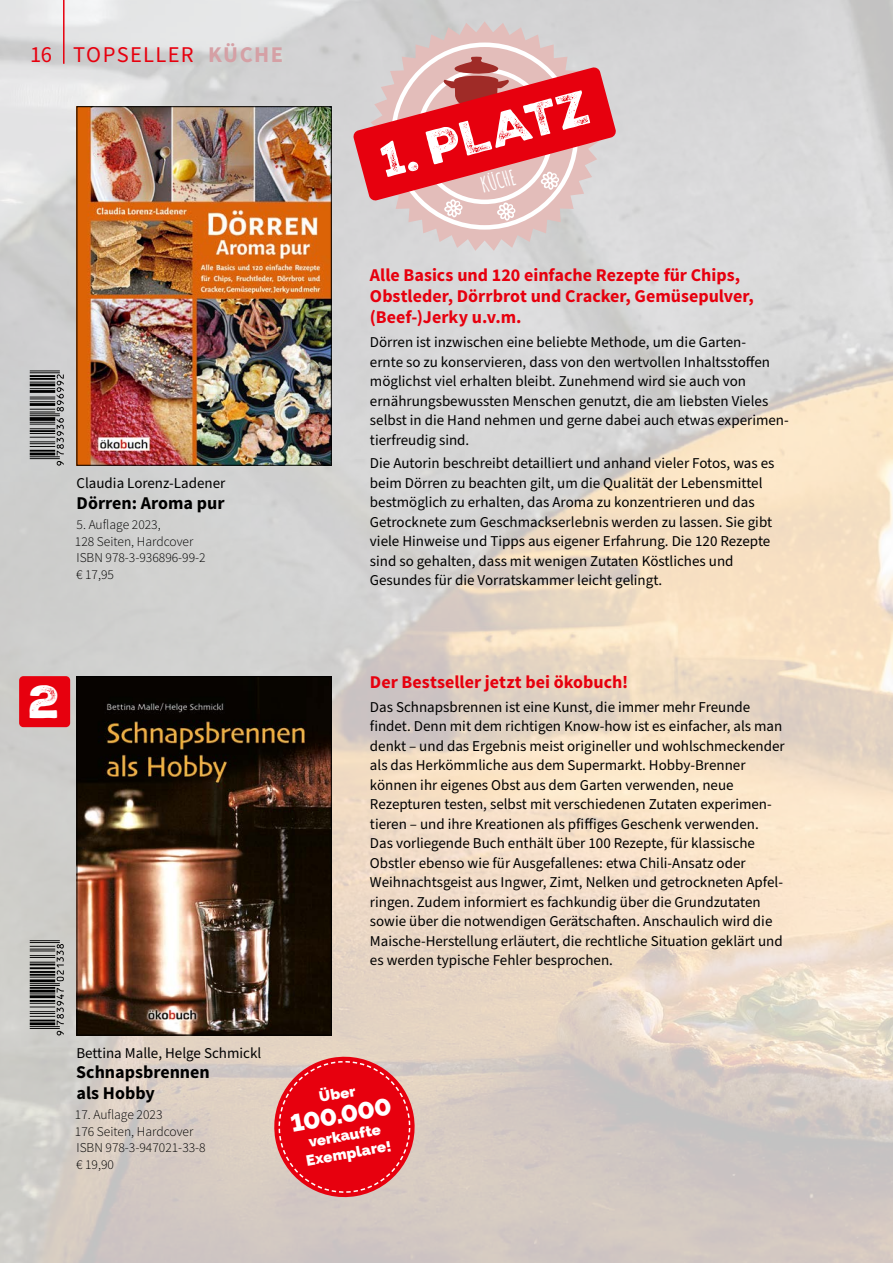
<style>
.page{position:relative;width:893px;height:1263px;background:#fff}
.page>*{position:absolute;margin:0;border:0;box-sizing:border-box;transform-origin:0 0}
.t1{font:45px "Nexa Rust Sans Black 2";color:#fff}
.t2{font:800 24px "Raleway";color:#fff}
.t3{font:22.5px "Source Sans Pro";letter-spacing:.06em;color:#e7000e}
.t4{font:700 21px "Amatic SC";color:#fff}
.t5{font:700 18px/21px "Source Sans Pro";color:#e7000e}
.t6{font:700 18px/20.2px "Source Sans Pro";color:#000}
.t7{font:15px/19.5px "Source Sans Pro";color:#000}
.t8{font:800 15px/18px "Raleway";color:#fff;text-align:center}
.t9{font:300 13.5px/16.5px "Source Sans Pro";color:#000}
.s1{font-weight:700;color:#d5a0a5}
</style>
<div class="page">
<img style="left:0;top:0;width:893px;height:1263px">
<div style="left:19px;top:676px;width:51px;height:51px;background:#e7000e;border-radius:4px"></div>
<svg style="left:370px;top:21px;width:229px;height:230px;background:#d8cdcd"></svg>
<svg style="left:393px;top:45px;width:183px;height:182px"></svg>
<svg style="left:353px;top:57px;width:263px;height:164px;background:#e38286"></svg>
<hr style="left:63px;top:0;width:2px;height:64px;background:#e7000e">
<img style="left:79px;top:108px;width:251px;height:356px">
<div style="left:77px;top:106px;width:255px;height:360px;border:1px solid #000"></div>
<hr style="left:30px;top:370px;width:30px;height:1px;background:#000">
<hr style="left:30px;top:372px;width:30px;height:1px;background:#000">
<svg style="left:30px;top:374px;width:34px;height:92px;background:#7d7d7d"></svg>
<hr style="left:30px;top:940px;width:30px;height:1px;background:#000">
<hr style="left:30px;top:942px;width:30px;height:1px;background:#000">
<svg style="left:30px;top:944px;width:34px;height:91px;background:#7c7c7a"></svg>
<img style="left:79px;top:678px;width:251px;height:355px">
<div style="left:77px;top:676px;width:255px;height:359px;border:1px solid #000"></div>
<svg style="left:269px;top:1051px;width:151px;height:152px;background:#e3474d"></svg>
<h3 class="t3" style="left:30px;top:39px;width:254px">16 TOPSELLER <span class="s1">KÜCHE</span></h3>
<p class="t7" style="left:77px;top:474px;width:150px">Claudia Lorenz-Ladener</p>
<p class="t6" style="left:77px;top:493px;width:150px">Dörren: Aroma pur</p>
<p class="t9" style="left:75px;top:517px;width:132px">5. Auflage 2023,<br>128 Seiten, Hardcover<br>ISBN 978-3-936896-99-2 € 17,95</p>
<h3 class="t4" style="left:477px;top:170px;width:37px;rotate:-15deg">KÜCHE</h3>
<p class="t5" style="left:370px;top:266px;width:385px">Alle Basics und 120 einfache Rezepte für Chips,<br>Obstleder, Dörrbrot und Cracker, Gemüsepulver, (Beef-)Jerky u.v.m.</p>
<p class="t7" style="left:370px;top:333px;width:420px">Dörren ist inzwischen eine beliebte Methode, um die Garten-<br>ernte so zu konservieren, dass von den wertvollen Inhaltsstoffen möglichst viel erhalten bleibt. Zunehmend wird sie auch von ernährungsbewussten Menschen genutzt, die am liebsten Vieles selbst in die Hand nehmen und gerne dabei auch etwas experimen&shy;tierfreudig sind.</p>
<p class="t7" style="left:370px;top:454px;width:406px">Die Autorin beschreibt detailliert und anhand vieler Fotos, was es beim Dörren zu beachten gilt, um die Qualität der Lebensmittel bestmöglich zu erhalten, das Aroma zu konzentrieren und das Getrocknete zum Geschmackserlebnis werden zu lassen. Sie gibt viele Hinweise und Tipps aus eigener Erfahrung. Die 120 Rezepte sind so gehalten, dass mit wenigen Zutaten Köstliches und Gesundes für die Vorratskammer leicht gelingt.</p>
<h1 class="t1" style="left:29px;top:671px;width:33px">2</h1>
<p class="t5" style="left:370px;top:672px;width:260px">Der Bestseller jetzt bei ökobuch!</p>
<p class="t7" style="left:370px;top:697px;width:416px">Das Schnapsbrennen ist eine Kunst, die immer mehr Freunde findet. Denn mit dem richtigen Know-how ist es einfacher, als man denkt – und das Ergebnis meist origineller und wohlschmeckender als das Herkömmliche aus dem Supermarkt. Hobby-Brenner können ihr eigenes Obst aus dem Garten verwenden, neue Rezepturen testen, selbst mit verschiedenen Zutaten experimen&shy;tieren – und ihre Kreationen als pfiffiges Geschenk verwenden.<br>Das vorliegende Buch enthält über 100 Rezepte, für klassische Obstler ebenso wie für Ausgefallenes: etwa Chili-Ansatz oder Weihnachtsgeist aus Ingwer, Zimt, Nelken und getrockneten Apfel&shy;ringen. Zudem informiert es fachkundig über die Grundzutaten sowie über die notwendigen Gerätschaften. Anschaulich wird die Maische-Herstellung erläutert, die rechtliche Situation geklärt und es werden typische Fehler besprochen.</p>
<p class="t7" style="left:76px;top:1044px;width:186px">Bettina Malle, Helge Schmickl</p>
<p class="t6" style="left:76px;top:1063px;width:135px">Schnapsbrennen als Hobby</p>
<p class="t9" style="left:75px;top:1107px;width:132px">17. Auflage 2023<br>176 Seiten, Hardcover<br>ISBN 978-3-947021-33-8 € 19,90</p>
<p class="t8" style="left:318px;top:1088px;width:38px;rotate:-10deg">Über</p>
<h2 class="t2" style="left:289px;top:1110px;width:103px;rotate:-10deg">100.000</h2>
<p class="t8" style="left:302px;top:1134px;width:87px;rotate:-10deg">verkaufte<br>Exemplare!</p>
</div>
